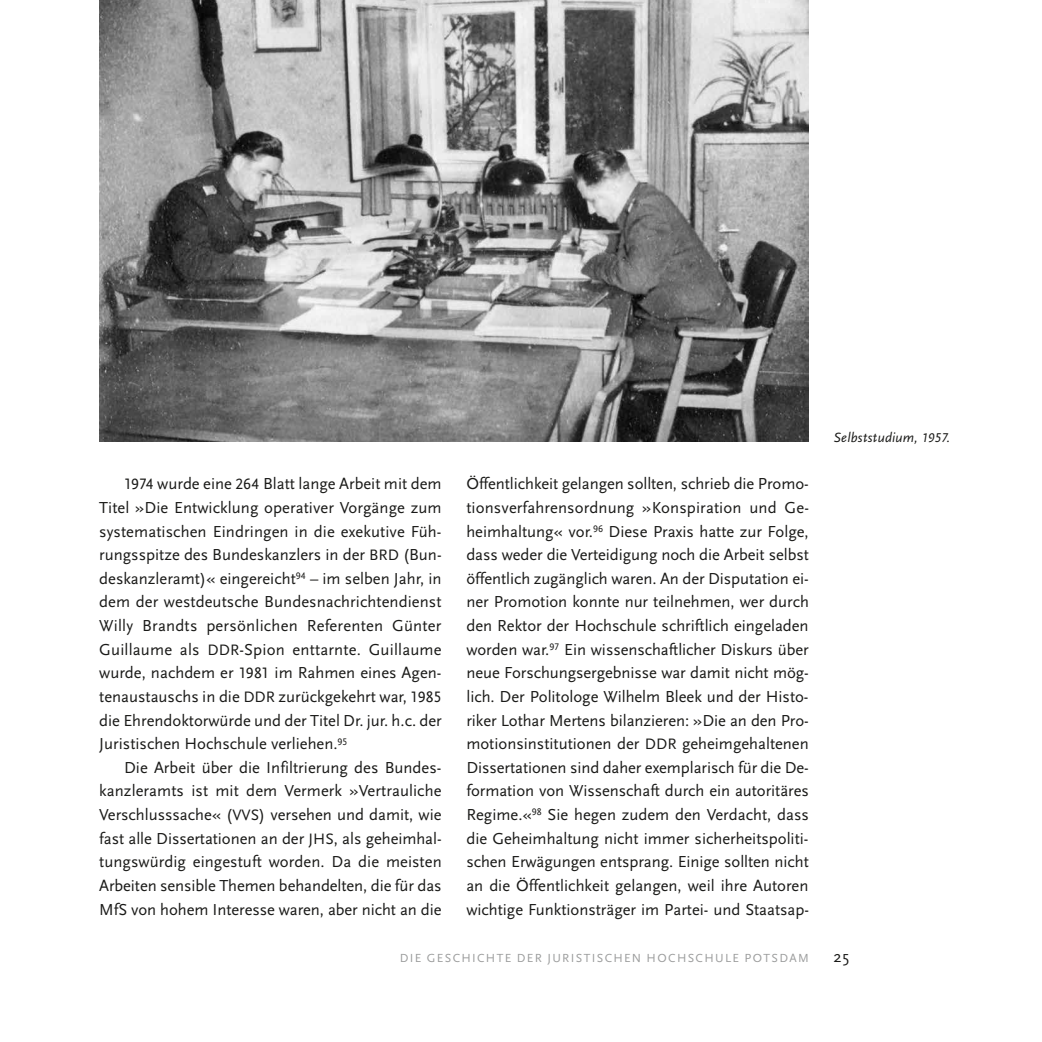
<style>
.page{position:relative;width:1042px;height:1042px;background:#fff}
.page>*{position:absolute;margin:0;border:0;box-sizing:border-box;transform-origin:0 0}
.t1{font:16.62px/23.6px "Scala Sans Regular LF";color:#1a1a18;text-align:justify}
.t2{font:16.62px "Scala Sans";color:#1a1a18}
.t3{font:14px "Scala Sans Regular LF Italic";letter-spacing:.015em;color:#1a1a18}
.t4{font:12.25px "Scala Sans Regular LF";letter-spacing:.11em;color:#9c9d9d}
.s1{font-size:15.75px}
.s2{font-size:13.3px}
</style>
<div class="page">
<img style="left:99px;top:0;width:710px;height:442px">
<p class="t1" style="left:99px;top:472px;width:344px;text-indent:25px"><span class="s1">1974</span> wurde eine <span class="s1">264</span> Blatt lange Arbeit mit dem Titel »Die Entwicklung operativer Vorgänge zum systematischen Eindringen in die exekutive Füh&shy;rungsspitze des Bundeskanzlers in der <span class="s1">BRD</span> (Bun&shy;deskanzleramt)« eingereicht<sup>94</sup> – im selben Jahr, in dem der westdeutsche Bundesnachrichtendienst Willy Brandts persönlichen Referenten Günter Guillaume als <span class="s1">DDR</span>-Spion enttarnte. Guillaume wurde, nachdem er <span class="s1">1981</span> im Rahmen eines Agen&shy;tenaustauschs in die <span class="s1">DDR</span> zurückgekehrt war, <span class="s1">1985 </span>die Ehrendoktorwürde und der Titel Dr. jur. h.c. der Juristischen Hochschule verliehen.<sup>95</sup></p>
<p class="t1" style="left:99px;top:756px;width:344px;text-indent:25px">Die Arbeit über die Infiltrierung des Bundes&shy;kanzleramts ist mit dem Vermerk »Vertrauliche Verschlusssache« (<span class="s1">VVS</span>) versehen und damit, wie fast alle Dissertationen an der <span class="s1">JHS</span>, als geheimhal&shy;tungswürdig eingestuft worden. Da die meisten Arbeiten sensible Themen behandelten, die für das MfS von hohem Interesse waren, aber nicht an die</p>
<p class="t1" style="left:466px;top:472px;width:344px">Öffentlichkeit gelangen sollten, schrieb die Promo&shy;tionsverfahrensordnung »Konspiration und Ge&shy;heimhaltung« vor.<sup>96</sup> Diese Praxis hatte zur Folge, dass weder die Verteidigung noch die Arbeit selbst öffentlich zugänglich waren. An der Disputation ei&shy;ner Promotion konnte nur teilnehmen, wer durch den Rektor der Hochschule schriftlich eingeladen worden war.<sup>97</sup> Ein wissenschaftlicher Diskurs über neue Forschungsergebnisse war damit nicht mög&shy;lich. Der Politologe Wilhelm Bleek und der Histo&shy;riker Lothar Mertens bilanzieren: »Die an den Pro&shy;motionsinstitutionen der <span class="s1">DDR</span> geheimgehaltenen Dissertationen sind daher exemplarisch für die De&shy;formation von Wissenschaft durch ein autoritäres Regime.«<sup>98</sup> Sie hegen zudem den Verdacht, dass die Geheimhaltung nicht immer sicherheitspoliti&shy;schen Erwägungen entsprang. Einige sollten nicht an die Öffentlichkeit gelangen, weil ihre Autoren wichtige Funktionsträger im Partei- und Staatsap-</p>
<p class="t3" style="left:833px;top:430px;width:118px">Selbststudium, <span class="s2">1957</span>.</p>
<p class="t4" style="left:400px;top:951px;width:47px">Die Geschichte</p>
<p class="t4" style="left:517px;top:951px;width:63px">der Juristischen</p>
<p class="t4" style="left:646px;top:951px;width:21px">Hochschule</p>
<p class="t4" style="left:744px;top:951px;width:19px">Potsdam</p>
<p class="t2" style="left:833px;top:947px;width:17px">25</p>
</div>
